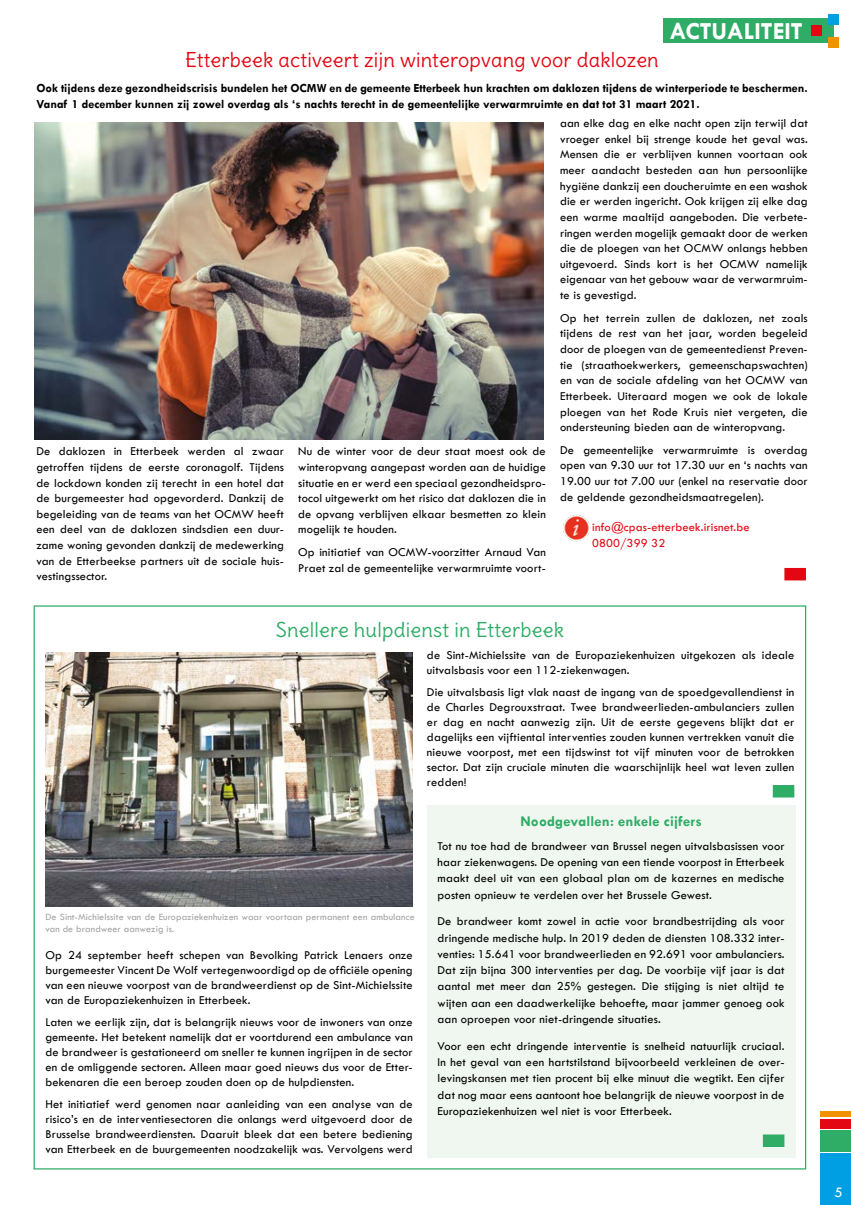
<style>
.page{position:relative;width:851px;height:1205px;background:#fff}
.page>*{position:absolute;margin:0;border:0;box-sizing:border-box;transform-origin:0 0}
.t1{font:700 24.75px "Tw Cen";color:#fff}
.ACTU-page_4-5_-_TITR{font:20px "Delius";letter-spacing:.01em;color:#e30613}
.ACTU-page_4-5_-_TITR-2{font:20px "Delius";letter-spacing:.01em;color:#2fac66}
.ACTU-page4-5{font:700 15px "Tw Cen";letter-spacing:.01em;color:#2fac66}
.t2{font:15px "Tw Cen";color:#fff}
.ACTU-page4-5-2{font:12.5px/15.6px "Tw Cen";letter-spacing:.01em;color:#000;text-align:justify}
.ACTU-page4-5-3{font:700 12.5px/15.6px "Tw Cen";color:#000}
.ACTU-page4-5-4{font:12.5px/16.2px "Tw Cen";letter-spacing:.01em;color:#e30613}
.ACTU-page4-5-5{font:10px/12px "Tw Cen";letter-spacing:.01em;color:#a3a3a3}
</style>
<div class="page">
<svg style="left:820px;top:1128px;width:30px;height:24px"></svg>
<div style="left:820px;top:1111px;width:30px;height:6px;background:#f39200"></div>
<div style="left:820px;top:1119px;width:30px;height:9px;background:#e30613"></div>
<div style="left:820px;top:1130px;width:30px;height:21px;background:#2fac66"></div>
<div style="left:820px;top:1153px;width:30px;height:52px;background:#009fe3"></div>
<div style="left:663px;top:18px;width:169px;height:25px;background:#2fac66"></div>
<div style="left:827px;top:14px;width:11px;height:11px;background:#009fe3"></div>
<div style="left:811px;top:25px;width:11px;height:11px;background:#e30613"></div>
<div style="left:827px;top:37px;width:11px;height:11px;background:#f39200"></div>
<img style="left:563px;top:514px;width:28px;height:28px">
<div style="left:784px;top:568px;width:21px;height:12px;background:#e30613"></div>
<div style="left:427px;top:805px;width:368px;height:352px;background:#f0f7f1"></div>
<div style="left:772px;top:785px;width:22px;height:12px;background:#2fac66"></div>
<div style="left:762px;top:1134px;width:22px;height:13px;background:#2fac66"></div>
<img style="left:45px;top:652px;width:368px;height:254px">
<img style="left:34px;top:122px;width:509px;height:317px">
<p class="t1" style="left:669px;top:16px;width:135px">ACTUALITEIT</p>
<p class="ACTU-page_4-5_-_TITR" style="left:185px;top:47px;width:475px">Etterbeek activeert zijn winteropvang voor daklozen</p>
<p class="ACTU-page4-5-3" style="left:36px;top:80px;width:772px">Ook tijdens deze gezondheidscrisis bundelen het OCMW en de gemeente Etterbeek hun krachten om daklozen tijdens de winterperiode te beschermen.<br>Vanaf 1 december kunnen zij zowel overdag als ‘s nachts terecht in de gemeentelijke verwarmruimte en dat tot 31 maart 2021.</p>
<p class="ACTU-page4-5-2" style="left:36px;top:443px;width:249px">De daklozen in Etterbeek werden al zwaar getroffen tijdens de eerste coronagolf. Tijdens de lockdown konden zij terecht in een hotel dat de burgemeester had opgevorderd. Dankzij de begeleiding van de teams van het OCMW heeft een deel van de daklozen sindsdien een duur&shy;zame woning gevonden dankzij de medewerking van de Etterbeekse partners uit de sociale huis&shy;vestingssector.</p>
<p class="ACTU-page4-5-2" style="left:298px;top:443px;width:249px">Nu de winter voor de deur staat moest ook de winteropvang aangepast worden aan de huidige situatie en er werd een speciaal gezondheidspro&shy;tocol uitgewerkt om het risico dat daklozen die in de opvang verblijven elkaar besmetten zo klein mogelijk te houden.</p>
<p class="ACTU-page4-5-2" style="left:298px;top:544px;width:249px">Op initiatief van OCMW-voorzitter Arnaud Van<br>Praet zal de gemeentelijke verwarmruimte voort-</p>
<p class="ACTU-page4-5-2" style="left:560px;top:115px;width:249px">aan elke dag en elke nacht open zijn terwijl dat vroeger enkel bij strenge koude het geval was.<br>Mensen die er verblijven kunnen voortaan ook meer aandacht besteden aan hun persoonlijke hygiëne dankzij een doucheruimte en een washok die er werden ingericht. Ook krijgen zij elke dag een warme maaltijd aangeboden. Die verbete&shy;ringen werden mogelijk gemaakt door de werken die de ploegen van het OCMW onlangs hebben uitgevoerd. Sinds kort is het OCMW namelijk eigenaar van het gebouw waar de verwarmruim&shy;te is gevestigd.</p>
<p class="ACTU-page4-5-2" style="left:560px;top:310px;width:249px">Op het terrein zullen de daklozen, net zoals tijdens de rest van het jaar, worden begeleid door de ploegen van de gemeentedienst Preven&shy;tie (straathoekwerkers, gemeenschapswachten) en van de sociale afdeling van het OCMW van Etterbeek. Uiteraard mogen we ook de lokale ploegen van het Rode Kruis niet vergeten, die ondersteuning bieden aan de winteropvang.</p>
<p class="ACTU-page4-5-2" style="left:560px;top:442px;width:249px">De gemeentelijke verwarmruimte is overdag open van 9.30 uur tot 17.30 uur en ‘s nachts van 19.00 uur tot 7.00 uur (enkel na reservatie door de geldende gezondheidsmaatregelen).</p>
<p class="ACTU-page4-5-4" style="left:592px;top:519px;width:159px">info@cpas-etterbeek.irisnet.be<br>0800/399 32</p>
<p class="ACTU-page_4-5_-_TITR-2" style="left:276px;top:617px;width:290px">Snellere hulpdienst in Etterbeek</p>
<p class="ACTU-page4-5-5" style="left:45px;top:911px;width:370px">De Sint-Michielssite van de Europaziekenhuizen waar voortaan permanent een ambulance van de brandweer aanwezig is.</p>
<p class="ACTU-page4-5-2" style="left:45px;top:947px;width:369px;line-height:15px">Op 24 september heeft schepen van Bevolking Patrick Lenaers onze burgemeester Vincent De Wolf vertegenwoordigd op de officiële opening van een nieuwe voorpost van de brandweerdienst op de Sint-Michielssite van de Europaziekenhuizen in Etterbeek.</p>
<p class="ACTU-page4-5-2" style="left:45px;top:1015px;width:369px;line-height:15px">Laten we eerlijk zijn, dat is belangrijk nieuws voor de inwoners van onze gemeente. Het betekent namelijk dat er voortdurend een ambulance van de brandweer is gestationeerd om sneller te kunnen ingrijpen in de sector en de omliggende sectoren. Alleen maar goed nieuws dus voor de Etter&shy;bekenaren die een beroep zouden doen op de hulpdiensten.</p>
<p class="ACTU-page4-5-2" style="left:45px;top:1097px;width:369px;line-height:15px">Het initiatief werd genomen naar aanleiding van een analyse van de risico’s en de interventiesectoren die onlangs werd uitgevoerd door de Brusselse brandweerdiensten. Daaruit bleek dat een betere bediening van Etterbeek en de buurgemeenten noodzakelijk was. Vervolgens werd</p>
<p class="ACTU-page4-5-2" style="left:427px;top:647px;width:369px;line-height:15px">de Sint-Michielssite van de Europaziekenhuizen uitgekozen als ideale uitvalsbasis voor een 112-ziekenwagen.</p>
<p class="ACTU-page4-5-2" style="left:427px;top:685px;width:369px;line-height:15px">Die uitvalsbasis ligt vlak naast de ingang van de spoedgevallendienst in de Charles Degrouxstraat. Twee brandweerlieden-ambulanciers zullen er dag en nacht aanwezig zijn. Uit de eerste gegevens blijkt dat er dagelijks een vijftiental interventies zouden kunnen vertrekken vanuit die nieuwe voorpost, met een tijdswinst tot vijf minuten voor de betrokken sector. Dat zijn cruciale minuten die waarschijnlijk heel wat leven zullen redden!</p>
<p class="ACTU-page4-5" style="left:520px;top:812px;width:183px">Noodgevallen: enkele cijfers</p>
<p class="ACTU-page4-5-2" style="left:437px;top:837px;width:348px;line-height:16.2px">Tot nu toe had de brandweer van Brussel negen uitvalsbasissen voor haar ziekenwagens. De opening van een tiende voorpost in Etterbeek maakt deel uit van een globaal plan om de kazernes en medische posten opnieuw te verdelen over het Brussele Gewest.</p>
<p class="ACTU-page4-5-2" style="left:437px;top:913px;width:348px;line-height:16.2px">De brandweer komt zowel in actie voor brandbestrijding als voor dringende medische hulp. In 2019 deden de diensten 108.332 inter&shy;venties: 15.641 voor brandweerlieden en 92.691 voor ambulanciers.<br>Dat zijn bijna 300 interventies per dag. De voorbije vijf jaar is dat aantal met meer dan 25% gestegen. Die stijging is niet altijd te wijten aan een daadwerkelijke behoefte, maar jammer genoeg ook aan oproepen voor niet-dringende situaties.</p>
<p class="ACTU-page4-5-2" style="left:437px;top:1037px;width:348px;line-height:16.2px">Voor een echt dringende interventie is snelheid natuurlijk cruciaal.<br>In het geval van een hartstilstand bijvoorbeeld verkleinen de over&shy;levingskansen met tien procent bij elke minuut die wegtikt. Een cijfer dat nog maar eens aantoont hoe belangrijk de nieuwe voorpost in de Europaziekenhuizen wel niet is voor Etterbeek.</p>
<p class="t2" style="left:834px;top:1183px;width:10px">5</p>
</div>
